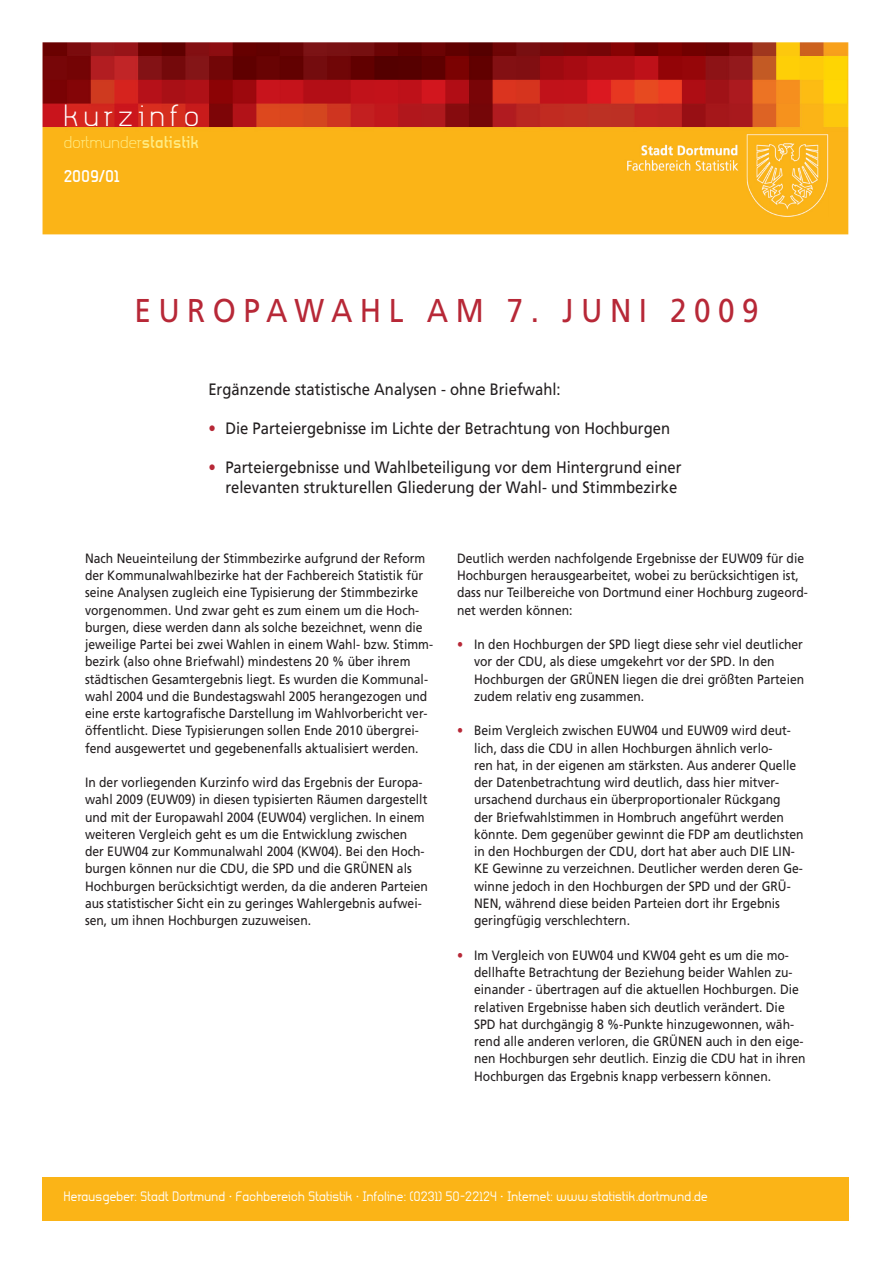
<style>
.page{position:relative;width:893px;height:1263px;background:#fff}
.page>*{position:absolute;margin:0;border:0;box-sizing:border-box;transform-origin:0 0}
.t1{font:33px "Frutiger LT";letter-spacing:.25em;color:#b72837;scale:.9 1}
.t2{font:300 27px "Eiko";letter-spacing:.195em;color:#fff}
.t3{font:16.5px/19.5px "Frutiger LT";color:#231f20;text-align:right;scale:.9 1}
.t4{font:300 15px "Eiko";color:#ffeb82}
.t5{font:700 15px "Eiko";color:#fff}
.t6{font:13.5px/17.2px "Frutiger LT";color:#231f20;scale:.9 1}
.t7{font:12px "Eiko";color:#fff}
.s1{font-weight:700}
.s2{color:#b72837}
</style>
<div class="page">
<div style="left:43px;top:1178px;width:805px;height:42px;background:#fbb417"></div>
<img style="left:43px;top:42px;width:805px;height:192px">
<img style="left:596px;top:134px;width:232px;height:82px">
<h2 class="t2" style="left:64px;top:98px;width:137px">kurzinfo</h2>
<p class="t4" style="left:64px;top:132px;width:137px">dortmunder<span class="s1">statistik</span></p>
<p class="t5" style="left:64px;top:166px;width:58px">2009/01</p>
<h1 class="t1" style="left:134px;top:292px;width:695px">EUROPAWAHL AM 7. JUNI 2009</h1>
<p class="t3" style="left:208px;top:380px;width:393px">Ergänzende statistische Analysen - ohne Briefwahl:</p>
<p class="t3" style="left:208px;top:419px;width:515px"><span class="s2">•</span> Die Parteiergebnisse im Lichte der Betrachtung von Hochburgen</p>
<p class="t3" style="left:208px;top:458px;width:527px"><span class="s2">•</span> Parteiergebnisse und Wahlbeteiligung vor dem Hintergrund einer relevanten strukturellen Gliederung der Wahl- und Stimmbezirke</p>
<p class="t6" style="left:85px;top:550px;width:388px">Nach Neueinteilung der Stimmbezirke aufgrund der Reform der Kommunalwahlbezirke hat der Fachbereich Statistik für seine Analysen zugleich eine Typisierung der Stimmbezirke vorgenommen. Und zwar geht es zum einem um die Hoch&shy;burgen, diese werden dann als solche bezeichnet, wenn die jeweilige Partei bei zwei Wahlen in einem Wahl- bzw. Stimm&shy;bezirk (also ohne Briefwahl) mindestens 20 % über ihrem städtischen Gesamtergebnis liegt. Es wurden die Kommunal&shy;wahl 2004 und die Bundestagswahl 2005 herangezogen und eine erste kartografische Darstellung im Wahlvorbericht ver&shy;öffentlicht. Diese Typisierungen sollen Ende 2010 übergrei&shy;fend ausgewertet und gegebenenfalls aktualisiert werden.</p>
<p class="t6" style="left:85px;top:774px;width:383px">In der vorliegenden Kurzinfo wird das Ergebnis der Europa&shy;wahl 2009 (EUW09) in diesen typisierten Räumen dargestellt und mit der Europawahl 2004 (EUW04) verglichen. In einem weiteren Vergleich geht es um die Entwicklung zwischen der EUW04 zur Kommunalwahl 2004 (KW04). Bei den Hoch&shy;burgen können nur die CDU, die SPD und die GRÜNEN als Hochburgen berücksichtigt werden, da die anderen Parteien aus statistischer Sicht ein zu geringes Wahlergebnis aufwei&shy;sen, um ihnen Hochburgen zuzuweisen.</p>
<p class="t6" style="left:457px;top:550px;width:391px">Deutlich werden nachfolgende Ergebnisse der EUW09 für die Hochburgen herausgearbeitet, wobei zu berücksichtigen ist, dass nur Teilbereiche von Dortmund einer Hochburg zugeord&shy;net werden können:</p>
<p class="t6" style="left:474px;top:636px;width:368px;text-indent:-17px"><span class="s2">•</span> In den Hochburgen der SPD liegt diese sehr viel deutlicher vor der CDU, als diese umgekehrt vor der SPD. In den Hochburgen der GRÜNEN liegen die drei größten Parteien zudem relativ eng zusammen.</p>
<p class="t6" style="left:474px;top:722px;width:368px;text-indent:-17px"><span class="s2">•</span> Beim Vergleich zwischen EUW04 und EUW09 wird deut&shy;lich, dass die CDU in allen Hochburgen ähnlich verlo-<br>ren hat, in der eigenen am stärksten. Aus anderer Quelle der Datenbetrachtung wird deutlich, dass hier mitver&shy;ursachend durchaus ein überproportionaler Rückgang<br>der Briefwahlstimmen in Hombruch angeführt werden könnte. Dem gegenüber gewinnt die FDP am deutlichsten in den Hochburgen der CDU, dort hat aber auch DIE LIN-KE Gewinne zu verzeichnen. Deutlicher werden deren Ge&shy;winne jedoch in den Hochburgen der SPD und der GRÜ-NEN, während diese beiden Parteien dort ihr Ergebnis geringfügig verschlechtern.</p>
<p class="t6" style="left:474px;top:946px;width:370px;text-indent:-17px"><span class="s2">•</span> Im Vergleich von EUW04 und KW04 geht es um die mo&shy;dellhafte Betrachtung der Beziehung beider Wahlen zu&shy;einander - übertragen auf die aktuellen Hochburgen. Die relativen Ergebnisse haben sich deutlich verändert. Die SPD hat durchgängig 8 %-Punkte hinzugewonnen, wäh&shy;rend alle anderen verloren, die GRÜNEN auch in den eige&shy;nen Hochburgen sehr deutlich. Einzig die CDU hat in ihren Hochburgen das Ergebnis knapp verbessern können.</p>
<p class="t7" style="left:64px;top:1188px;width:646px">Herausgeber: Stadt Dortmund • Fachbereich Statistik • Infoline: (0231) 50-22124 • Internet: www.statistik.dortmund.de</p>
</div>
